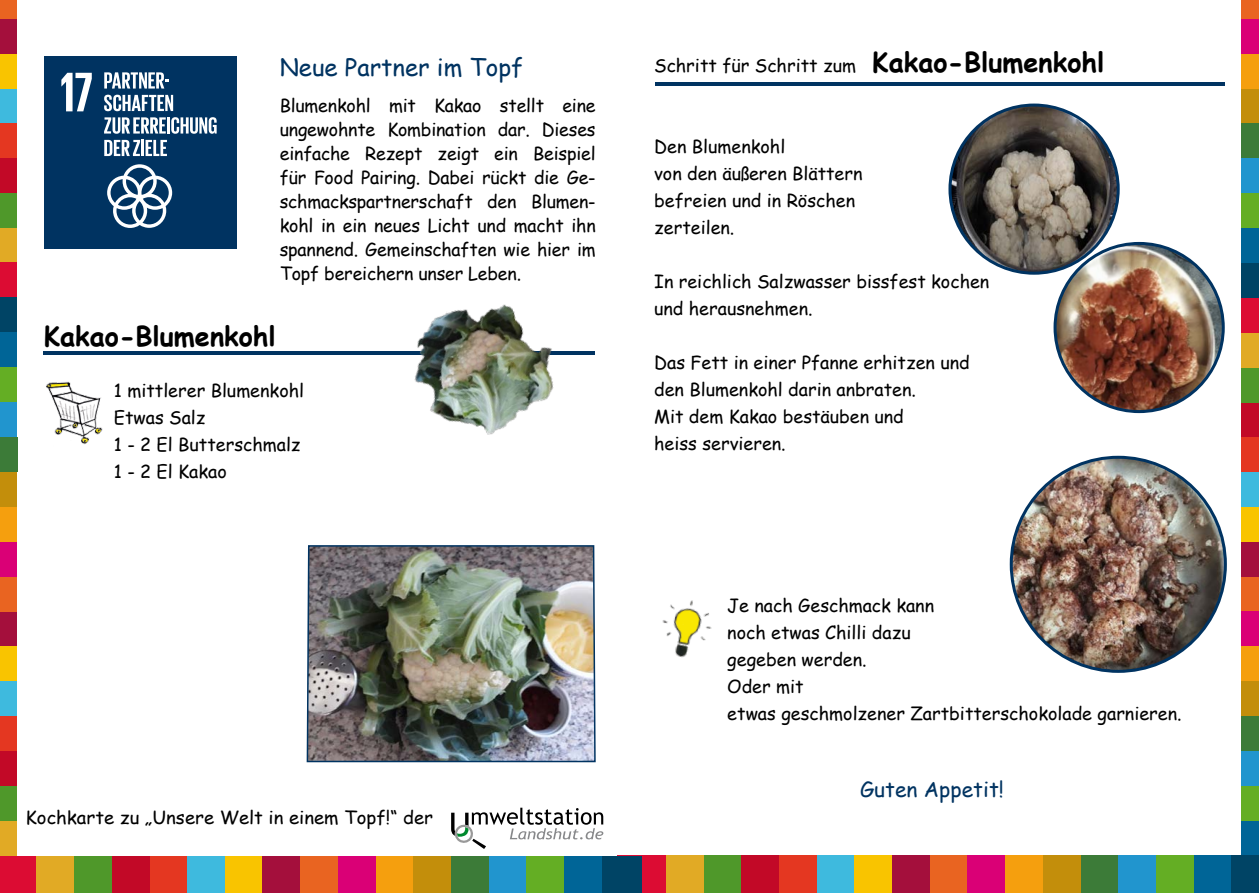
<style>
.page{position:relative;width:1259px;height:893px;background:#fff}
.page>*{position:absolute;margin:0;border:0;box-sizing:border-box;transform-origin:0 0}
.t1{font:700 27px "Comic Sans MS";color:#000}
.t2{font:24px "Comic Sans MS";color:#003361}
.t3{font:21px "Comic Sans MS";color:#003361}
.t4{font:18px/27px "Comic Sans MS";color:#000}
.s1{font-weight:700;font-size:27px}
</style>
<div class="page">
<hr style="left:655px;top:82px;width:570px;height:3px;background:#003361">
<div style="left:1241px;top:0;width:18px;height:19px;background:#e96421"></div>
<div style="left:1241px;top:19px;width:18px;height:35px;background:#da0076"></div>
<div style="left:1241px;top:54px;width:18px;height:35px;background:#f59f0e"></div>
<div style="left:1241px;top:89px;width:18px;height:34px;background:#c38e0b"></div>
<div style="left:1241px;top:123px;width:18px;height:35px;background:#3c7b38"></div>
<div style="left:1241px;top:158px;width:18px;height:35px;background:#2195ce"></div>
<div style="left:1241px;top:193px;width:18px;height:35px;background:#64ae24"></div>
<div style="left:1241px;top:228px;width:18px;height:35px;background:#006597"></div>
<div style="left:1241px;top:263px;width:18px;height:35px;background:#004465"></div>
<div style="left:1241px;top:298px;width:18px;height:35px;background:#dc0c33"></div>
<div style="left:1241px;top:333px;width:18px;height:35px;background:#e1aa25"></div>
<div style="left:1241px;top:368px;width:18px;height:35px;background:#4f982a"></div>
<div style="left:1241px;top:403px;width:18px;height:34px;background:#c20927"></div>
<div style="left:1241px;top:437px;width:18px;height:35px;background:#e43721"></div>
<div style="left:1241px;top:472px;width:18px;height:35px;background:#3ebade"></div>
<div style="left:1241px;top:507px;width:18px;height:35px;background:#f9c400"></div>
<div style="left:1241px;top:542px;width:18px;height:35px;background:#a40f3c"></div>
<div style="left:1241px;top:577px;width:18px;height:35px;background:#e96421"></div>
<div style="left:1241px;top:611px;width:18px;height:35px;background:#da0076"></div>
<div style="left:1241px;top:646px;width:18px;height:35px;background:#f59f0e"></div>
<div style="left:1241px;top:681px;width:18px;height:35px;background:#c38e0b"></div>
<div style="left:1241px;top:716px;width:18px;height:35px;background:#3c7b38"></div>
<div style="left:1241px;top:751px;width:18px;height:35px;background:#2195ce"></div>
<div style="left:1241px;top:786px;width:18px;height:35px;background:#64ae24"></div>
<div style="left:1241px;top:821px;width:18px;height:35px;background:#006597"></div>
<div style="left:628px;top:856px;width:38px;height:37px;background:#dc0c33"></div>
<div style="left:666px;top:856px;width:38px;height:37px;background:#e1aa25"></div>
<div style="left:704px;top:856px;width:37px;height:37px;background:#4f982a"></div>
<div style="left:741px;top:856px;width:38px;height:37px;background:#c20927"></div>
<div style="left:779px;top:856px;width:38px;height:37px;background:#e43721"></div>
<div style="left:817px;top:856px;width:37px;height:37px;background:#3ebade"></div>
<div style="left:854px;top:856px;width:38px;height:37px;background:#f9c400"></div>
<div style="left:892px;top:856px;width:38px;height:37px;background:#a40f3c"></div>
<div style="left:930px;top:856px;width:37px;height:37px;background:#e96421"></div>
<div style="left:967px;top:856px;width:38px;height:37px;background:#da0076"></div>
<div style="left:1005px;top:856px;width:38px;height:37px;background:#f59f0e"></div>
<div style="left:1043px;top:856px;width:37px;height:37px;background:#c38e0b"></div>
<div style="left:1080px;top:856px;width:38px;height:37px;background:#3c7b38"></div>
<div style="left:1118px;top:856px;width:38px;height:37px;background:#2195ce"></div>
<div style="left:1156px;top:856px;width:37px;height:37px;background:#64ae24"></div>
<div style="left:1193px;top:856px;width:38px;height:37px;background:#006597"></div>
<div style="left:1231px;top:856px;width:28px;height:37px;background:#004465"></div>
<hr style="left:44px;top:352px;width:551px;height:3px;background:#003361">
<div style="left:44px;top:57px;width:191px;height:191px;background:#003361"></div>
<svg style="left:61px;top:73px;width:31px;height:38px"></svg>
<svg style="left:104px;top:72px;width:65px;height:17px"></svg>
<svg style="left:104px;top:95px;width:69px;height:16px"></svg>
<svg style="left:104px;top:117px;width:113px;height:17px"></svg>
<svg style="left:104px;top:140px;width:36px;height:16px"></svg>
<hr style="left:141px;top:140px;width:3px;height:16px;background:#fff">
<svg style="left:146px;top:140px;width:21px;height:16px"></svg>
<svg style="left:107px;top:164px;width:65px;height:64px"></svg>
<svg style="left:451px;top:808px;width:152px;height:41px"></svg>
<div style="left:0;top:856px;width:37px;height:37px;background:#dc0c33"></div>
<div style="left:37px;top:856px;width:37px;height:37px;background:#e1aa25"></div>
<div style="left:74px;top:856px;width:38px;height:37px;background:#4f982a"></div>
<div style="left:112px;top:856px;width:38px;height:37px;background:#c20927"></div>
<div style="left:150px;top:856px;width:37px;height:37px;background:#e43721"></div>
<div style="left:187px;top:856px;width:38px;height:37px;background:#3ebade"></div>
<div style="left:225px;top:856px;width:38px;height:37px;background:#f9c400"></div>
<div style="left:263px;top:856px;width:37px;height:37px;background:#a40f3c"></div>
<div style="left:300px;top:856px;width:38px;height:37px;background:#e96421"></div>
<div style="left:338px;top:856px;width:38px;height:37px;background:#da0076"></div>
<div style="left:376px;top:856px;width:37px;height:37px;background:#f59f0e"></div>
<div style="left:413px;top:856px;width:38px;height:37px;background:#c38e0b"></div>
<div style="left:451px;top:856px;width:38px;height:37px;background:#3c7b38"></div>
<div style="left:489px;top:856px;width:37px;height:37px;background:#2195ce"></div>
<div style="left:526px;top:856px;width:38px;height:37px;background:#64ae24"></div>
<div style="left:564px;top:856px;width:38px;height:37px;background:#006597"></div>
<div style="left:602px;top:856px;width:38px;height:37px;background:#004465"></div>
<hr style="left:638px;top:856px;width:4px;height:37px;background:#004465">
<div style="left:0;top:821px;width:17px;height:35px;background:#e1aa25"></div>
<div style="left:0;top:786px;width:17px;height:35px;background:#4f982a"></div>
<div style="left:0;top:751px;width:17px;height:35px;background:#c20927"></div>
<div style="left:0;top:716px;width:17px;height:35px;background:#e43721"></div>
<div style="left:0;top:681px;width:17px;height:35px;background:#3ebade"></div>
<div style="left:0;top:646px;width:17px;height:35px;background:#f9c400"></div>
<div style="left:0;top:611px;width:17px;height:35px;background:#a40f3c"></div>
<div style="left:0;top:577px;width:17px;height:34px;background:#e96421"></div>
<div style="left:0;top:542px;width:17px;height:35px;background:#da0076"></div>
<div style="left:0;top:507px;width:17px;height:35px;background:#f59f0e"></div>
<div style="left:0;top:472px;width:17px;height:35px;background:#c38e0b"></div>
<div style="left:0;top:437px;width:17px;height:35px;background:#3c7b38"></div>
<div style="left:0;top:402px;width:17px;height:35px;background:#2195ce"></div>
<div style="left:0;top:367px;width:17px;height:35px;background:#64ae24"></div>
<div style="left:0;top:332px;width:17px;height:35px;background:#006597"></div>
<div style="left:0;top:297px;width:17px;height:35px;background:#004465"></div>
<div style="left:0;top:262px;width:17px;height:35px;background:#dc0c33"></div>
<div style="left:0;top:227px;width:17px;height:35px;background:#e1aa25"></div>
<div style="left:0;top:193px;width:17px;height:34px;background:#4f982a"></div>
<div style="left:0;top:158px;width:17px;height:35px;background:#c20927"></div>
<div style="left:0;top:123px;width:17px;height:35px;background:#e43721"></div>
<div style="left:0;top:88px;width:17px;height:35px;background:#3ebade"></div>
<div style="left:0;top:54px;width:17px;height:34px;background:#f9c400"></div>
<div style="left:0;top:19px;width:17px;height:35px;background:#a40f3c"></div>
<div style="left:0;top:0;width:17px;height:19px;background:#e96421"></div>
<img style="left:46px;top:381px;width:57px;height:64px">
<img style="left:306px;top:545px;width:290px;height:218px">
<img style="left:394px;top:304px;width:182px;height:131px">
<img style="left:1011px;top:457px;width:214px;height:214px;border-radius:107px">
<img style="left:1055px;top:243px;width:168px;height:169px;border-radius:84px">
<img style="left:950px;top:105px;width:168px;height:168px;border-radius:84px">
<img style="left:662px;top:600px;width:50px;height:58px">
<h2 class="t2" style="left:280px;top:49px;width:245px">Neue Partner im Topf</h2>
<p class="t4" style="left:280px;top:93px;width:317px;line-height:24px;text-align:justify">Blumenkohl mit Kakao stellt eine ungewohnte Kombination dar. Dieses einfache Rezept zeigt ein Beispiel für Food Pairing. Dabei rückt die Ge&shy;schmackspartnerschaft den Blumen&shy;kohl in ein neues Licht und macht ihn spannend. Gemeinschaften wie hier im Topf bereichern unser Leben.</p>
<h1 class="t1" style="left:44px;top:316px;width:234px">Kakao-Blumenkohl</h1>
<p class="t4" style="left:114px;top:377px;width:192px">1 mittlerer Blumenkohl<br>Etwas Salz<br>1 - 2 El Butterschmalz<br>1 - 2 El Kakao</p>
<p class="t4" style="left:26px;top:804px;width:409px">Kochkarte zu „Unsere Welt in einem Topf!“ der</p>
<p class="t4" style="left:654px;top:51px;width:452px">Schritt für Schritt zum <span class="s1">Kakao-Blumenkohl</span></p>
<p class="t4" style="left:654px;top:132px;width:210px">Den Blumenkohl<br>von den äußeren Blättern befreien und in Röschen zerteilen.</p>
<p class="t4" style="left:654px;top:267px;width:337px">In reichlich Salzwasser bissfest kochen und herausnehmen.</p>
<p class="t4" style="left:654px;top:348px;width:317px">Das Fett in einer Pfanne erhitzen und den Blumenkohl darin anbraten.<br>Mit dem Kakao bestäuben und<br>heiss servieren.</p>
<p class="t4" style="left:727px;top:591px;width:456px">Je nach Geschmack kann<br>noch etwas Chilli dazu<br>gegeben werden.<br>Oder mit<br>etwas geschmolzener Zartbitterschokolade garnieren.</p>
<p class="t3" style="left:860px;top:774px;width:145px">Guten Appetit!</p>
</div>
